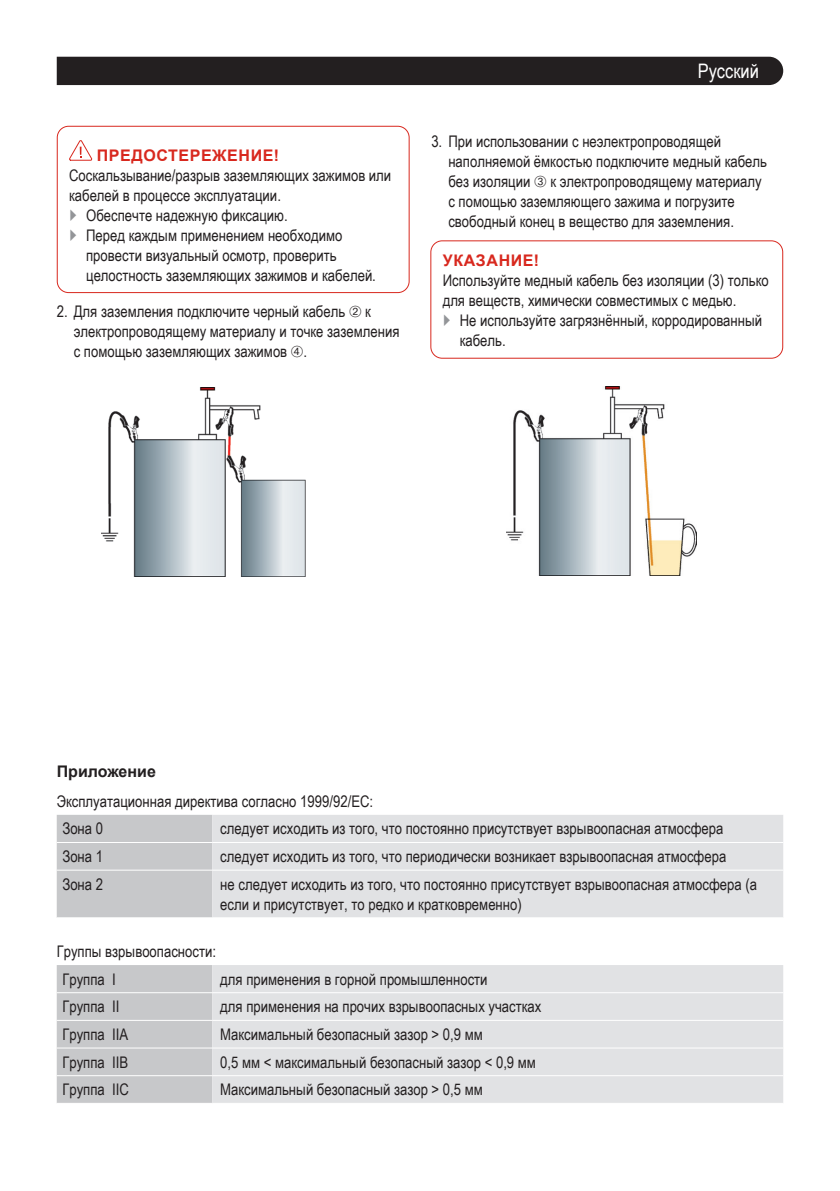
<style>
.page{position:relative;width:840px;height:1191px;background:#fff}
.page>*{position:absolute;margin:0;border:0;box-sizing:border-box;transform-origin:0 0}
.t1{font:20px "Arial Narrow";color:#fff}
.t2{font:16px/20px "Arial Narrow";color:#231f20}
.t3{font:700 16px "Arial";letter-spacing:.035em;color:#d8281e}
.t4{font:700 16px "Arial";color:#231f20}
</style>
<div class="page">
<div style="left:57px;top:57px;width:725px;height:28px;background:#231f20"></div>
<svg style="left:69px;top:140px;width:23px;height:21px"></svg>
<div style="left:57px;top:126px;width:352px;height:167px;border:1px solid #d8281e;border-radius:11px"></div>
<div style="left:57px;top:815px;width:155px;height:102px;background:#c7c8ca"></div>
<div style="left:212px;top:815px;width:570px;height:102px;background:#e1e2e4"></div>
<hr style="left:57px;top:842px;width:155px;height:1px;background:#fff">
<hr style="left:212px;top:842px;width:570px;height:1px;background:#fff">
<hr style="left:57px;top:869px;width:155px;height:1px;background:#fff">
<hr style="left:212px;top:869px;width:570px;height:1px;background:#fff">
<div style="left:57px;top:965px;width:155px;height:137px;background:#c7c8ca"></div>
<div style="left:212px;top:965px;width:570px;height:137px;background:#e1e2e4"></div>
<hr style="left:57px;top:992px;width:155px;height:1px;background:#fff">
<hr style="left:212px;top:992px;width:570px;height:1px;background:#fff">
<hr style="left:57px;top:1019px;width:155px;height:1px;background:#fff">
<hr style="left:212px;top:1019px;width:570px;height:1px;background:#fff">
<hr style="left:57px;top:1047px;width:155px;height:1px;background:#fff">
<hr style="left:212px;top:1047px;width:570px;height:1px;background:#fff">
<hr style="left:57px;top:1075px;width:155px;height:1px;background:#fff">
<hr style="left:212px;top:1075px;width:570px;height:1px;background:#fff">
<div style="left:430px;top:240px;width:352px;height:119px;border:1px solid #d8281e;border-radius:11px"></div>
<img style="left:101px;top:387px;width:204px;height:189px">
<img style="left:506px;top:386px;width:190px;height:190px">
<p class="t3" style="left:97px;top:144px;width:183px">ПРЕДОСТЕРЕЖЕНИЕ!</p>
<p class="t2" style="left:69px;top:164px;width:323px">Соскальзывание/разрыв заземляющих зажимов или</p>
<p class="t2" style="left:69px;top:184px;width:213px">кабелей в процессе эксплуатации.</p>
<p class="t2" style="left:86px;top:204px;width:203px">Обеспечте надежную фиксацию.</p>
<p class="t2" style="left:86px;top:224px;width:258px">Перед каждым применением необходимо</p>
<p class="t2" style="left:86px;top:244px;width:252px">провести визуальный осмотр, проверить</p>
<p class="t2" style="left:86px;top:264px;width:291px">целостность заземляющих зажимов и кабелей.</p>
<p class="t2" style="left:74px;top:300px;width:327px;text-indent:-17px">2. Для заземления подключите черный кабель ➁ к электропроводящему материалу и точке заземления с помощью заземляющих зажимов ➃.</p>
<p class="t1" style="left:697px;top:56px;width:62px">Русский</p>
<p class="t2" style="left:448px;top:130px;width:320px;text-indent:-17px">3. При использовании с неэлектропроводящей наполняемой ёмкостью подключите медный кабель без изоляции ➂ к электропроводящему материалу с помощью заземляющего зажима и погрузите свободный конец в вещество для заземления.</p>
<p class="t3" style="left:442px;top:249px;width:98px">УКАЗАНИЕ!</p>
<p class="t2" style="left:442px;top:270px;width:327px">Используйте медный кабель без изоляции (3) только для веществ, химически совместимых с медью.</p>
<p class="t2" style="left:459px;top:310px;width:304px">Не используйте загрязнённый, корродированный кабель.</p>
<p class="t4" style="left:57px;top:760px;width:101px">Приложение</p>
<p class="t2" style="left:57px;top:790px;width:318px">Эксплуатационная директива согласно 1999/92/ЕС:</p>
<p class="t2" style="left:62px;top:818px;width:42px">Зона 0</p>
<p class="t2" style="left:220px;top:818px;width:504px">следует исходить из того, что постоянно присутствует взрывоопасная атмосфера</p>
<p class="t2" style="left:62px;top:846px;width:42px">Зона 1</p>
<p class="t2" style="left:220px;top:846px;width:507px">следует исходить из того, что периодически возникает взрывоопасная атмосфера</p>
<p class="t2" style="left:62px;top:873px;width:42px">Зона 2</p>
<p class="t2" style="left:220px;top:873px;width:538px">не следует исходить из того, что постоянно присутствует взрывоопасная атмосфера (а если и присутствует, то редко и кратковременно)</p>
<p class="t2" style="left:57px;top:940px;width:161px">Группы взрывоопасности:</p>
<p class="t2" style="left:62px;top:968px;width:55px">Группа I</p>
<p class="t2" style="left:220px;top:968px;width:269px">для применения в горной промышленности</p>
<p class="t2" style="left:62px;top:996px;width:58px">Группа II</p>
<p class="t2" style="left:220px;top:996px;width:322px">для применения на прочих взрывоопасных участках</p>
<p class="t2" style="left:62px;top:1023px;width:67px">Группа IIA</p>
<p class="t2" style="left:220px;top:1023px;width:264px">Максимальный безопасный зазор &gt; 0,9 мм</p>
<p class="t2" style="left:62px;top:1051px;width:67px">Группа IIB</p>
<p class="t2" style="left:220px;top:1051px;width:317px">0,5 мм &lt; максимальный безопасный зазор &lt; 0,9 мм</p>
<p class="t2" style="left:62px;top:1079px;width:68px">Группа IIC</p>
<p class="t2" style="left:220px;top:1079px;width:264px">Максимальный безопасный зазор &gt; 0,5 мм</p>
</div>
